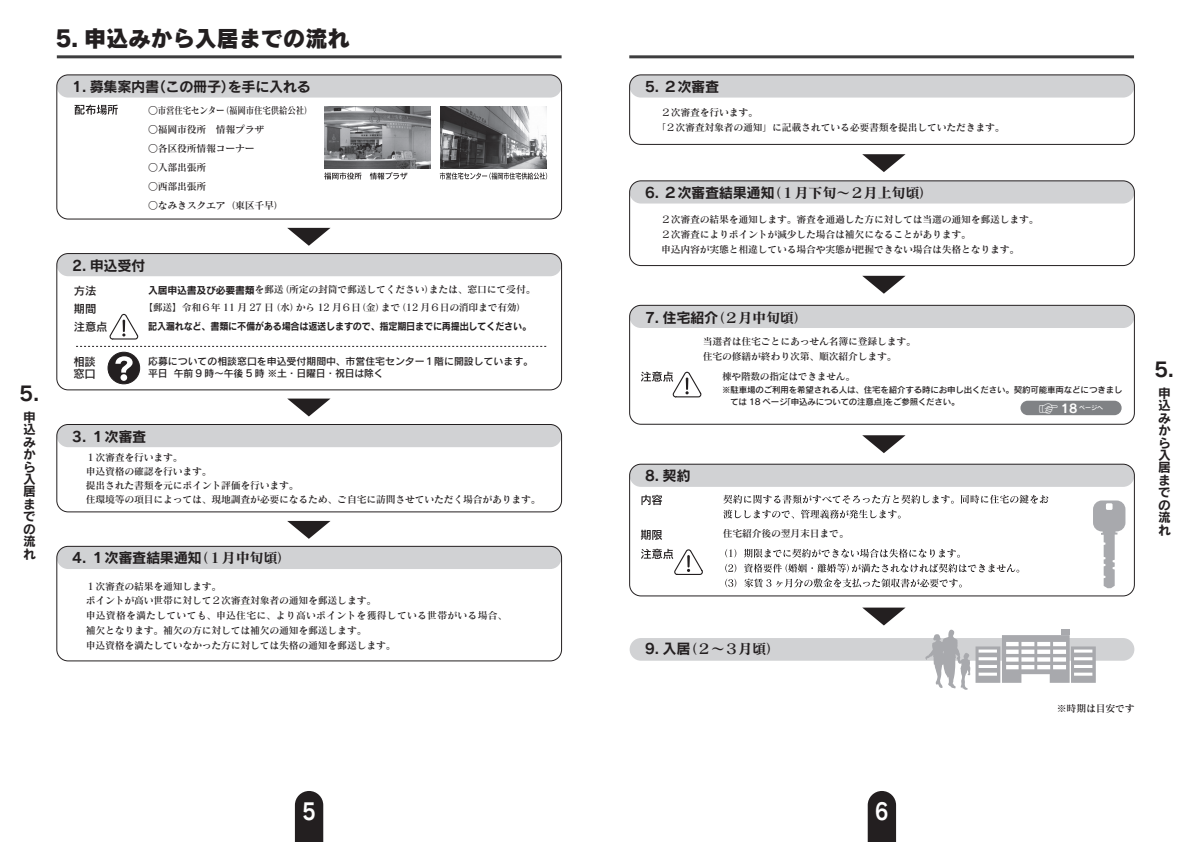
<style>
.page{position:relative;width:1191px;height:842px;background:#fff}
.page>*{position:absolute;margin:0;border:0;box-sizing:border-box;transform-origin:0 0}
.t1{font:22.7px "Rodin CID EB";letter-spacing:-.025em;color:#231f20}
.t2{font:22.7px "Rodin CID B";color:#fff;scale:.85 1}
.t3{font:19.8px "Rodin CID B";color:#231f20}
.t4{font:14.2px "Rodin CID B";letter-spacing:-.025em;color:#231f20}
.t5{font:14.2px "Matisse CID B";letter-spacing:-.025em;color:#231f20}
.t6{font:12.8px/12.4px "Rodin CID B";color:#231f20}
.t7{font:11.3px/18px "Rodin CID DB";letter-spacing:-.025em;color:#231f20}
.t8{font:9.9px/14.9px "Matisse CID DB";letter-spacing:-.025em;color:#231f20}
.t9{font:9.9px/12px "Rodin CID DB";color:#231f20}
.t10{font:9.9px "Rodin CID B";letter-spacing:-.025em;color:#231f20;scale:.92 1}
.t11{font:8.5px/12.1px "Rodin CID DB";letter-spacing:-.02em;color:#231f20}
.t12{font:6px "Rodin CID DB";color:#fff}
.s1{font-family:"Rodin CID B"}
.s2{font-family:"Matisse CID B"}
.s3{font-family:"Rodin CID B";font-size:19.3px}
.s4{font-family:"Rodin CID B";font-size:12px}
</style>
<div class="page">
<hr style="left:57px;top:55px;width:504px;height:3px;background:#3e3e3f">
<hr style="left:629px;top:55px;width:505px;height:3px;background:#3e3e3f">
<div style="left:57px;top:75px;width:504px;height:23px;background:#d1d2d4;border-radius:11px"></div>
<div style="left:56px;top:74px;width:506px;height:146px;border:1px solid #231f20;border-radius:11px"></div>
<div style="left:57px;top:546px;width:504px;height:23px;background:#d1d2d4;border-radius:11px"></div>
<div style="left:56px;top:546px;width:506px;height:115px;border:1px solid #231f20;border-radius:11px"></div>
<div style="left:57px;top:424px;width:504px;height:23px;background:#d1d2d4;border-radius:11px"></div>
<div style="left:56px;top:424px;width:506px;height:88px;border:1px solid #231f20;border-radius:11px"></div>
<div style="left:629px;top:181px;width:505px;height:23px;background:#d1d2d4;border-radius:11px"></div>
<div style="left:629px;top:180px;width:505px;height:86px;border:1px solid #231f20;border-radius:11px"></div>
<div style="left:629px;top:75px;width:505px;height:23px;background:#d1d2d4;border-radius:11px"></div>
<div style="left:629px;top:74px;width:505px;height:71px;border:1px solid #231f20;border-radius:11px"></div>
<div style="left:629px;top:305px;width:505px;height:23px;background:#d1d2d4;border-radius:11px"></div>
<div style="left:629px;top:305px;width:505px;height:120px;border:1px solid #231f20;border-radius:11px"></div>
<div style="left:629px;top:464px;width:505px;height:23px;background:#d1d2d4;border-radius:11px"></div>
<div style="left:629px;top:464px;width:505px;height:132px;border:1px solid #231f20;border-radius:11px"></div>
<div style="left:629px;top:638px;width:505px;height:23px;background:#d1d2d4;border-radius:11px"></div>
<div style="left:57px;top:254px;width:504px;height:22px;background:#d1d2d4;border-radius:11px"></div>
<div style="left:56px;top:253px;width:506px;height:137px;border:1px solid #231f20;border-radius:11px"></div>
<svg style="left:75px;top:105px;width:43px;height:10px"></svg>
<svg style="left:288px;top:399px;width:42px;height:17px"></svg>
<svg style="left:287px;top:521px;width:43px;height:18px"></svg>
<svg style="left:863px;top:608px;width:42px;height:17px"></svg>
<svg style="left:862px;top:435px;width:43px;height:18px"></svg>
<svg style="left:862px;top:276px;width:43px;height:18px"></svg>
<svg style="left:862px;top:154px;width:43px;height:18px"></svg>
<svg style="left:287px;top:228px;width:43px;height:18px"></svg>
<svg style="left:76px;top:346px;width:471px;height:1px"></svg>
<svg style="left:109px;top:313px;width:30px;height:27px"></svg>
<svg style="left:723px;top:495px;width:230px;height:9px"></svg>
<svg style="left:961px;top:495px;width:87px;height:9px"></svg>
<svg style="left:723px;top:510px;width:71px;height:9px"></svg>
<svg style="left:801px;top:510px;width:99px;height:9px"></svg>
<svg style="left:725px;top:549px;width:11px;height:9px"></svg>
<svg style="left:744px;top:549px;width:216px;height:9px"></svg>
<svg style="left:725px;top:564px;width:11px;height:8px"></svg>
<svg style="left:744px;top:564px;width:275px;height:8px"></svg>
<svg style="left:725px;top:579px;width:11px;height:8px"></svg>
<svg style="left:744px;top:579px;width:217px;height:9px"></svg>
<svg style="left:641px;top:495px;width:21px;height:10px"></svg>
<svg style="left:641px;top:530px;width:21px;height:10px"></svg>
<svg style="left:641px;top:371px;width:61px;height:27px"></svg>
<svg style="left:1093px;top:500px;width:32px;height:88px"></svg>
<svg style="left:641px;top:548px;width:62px;height:27px"></svg>
<div style="left:108px;top:352px;width:32px;height:32px;background:#231f20;border-radius:50%"></div>
<div style="left:108px;top:352px;width:32px;height:32px;border:1px solid #231f20;border-radius:50%"></div>
<div style="left:120px;top:374px;width:7px;height:7px;background:#fff;border-radius:50%"></div>
<svg style="left:115px;top:356px;width:18px;height:17px"></svg>
<img style="left:324px;top:106px;width:106px;height:63px">
<img style="left:440px;top:106px;width:106px;height:63px">
<svg style="left:440px;top:172px;width:107px;height:8px"></svg>
<svg style="left:324px;top:173px;width:37px;height:7px"></svg>
<svg style="left:370px;top:172px;width:38px;height:8px"></svg>
<svg style="left:925px;top:629px;width:170px;height:61px"></svg>
<div style="left:1020px;top:401px;width:101px;height:14px;background:#808285;border-radius:7px"></div>
<svg style="left:867px;top:791px;width:29px;height:51px"></svg>
<svg style="left:295px;top:791px;width:28px;height:51px"></svg>
<h1 class="t1" style="left:56px;top:22px;width:295px">5. 申込みから入居までの流れ</h1>
<h3 class="t4" style="left:72px;top:78px;width:240px">1. 募集案内書（この冊子）を手に入れる</h3>
<p class="t8" style="left:148px;top:103px;width:166px">○市営住宅センター（福岡市住宅供給公社）</p>
<p class="t8" style="left:148px;top:122px;width:118px">○福岡市役所　情報プラザ</p>
<p class="t8" style="left:148px;top:141px;width:108px">○各区役所情報コーナー</p>
<p class="t8" style="left:148px;top:160px;width:60px">○入部出張所</p>
<p class="t8" style="left:148px;top:179px;width:60px">○西部出張所</p>
<p class="t8" style="left:148px;top:198px;width:137px">○なみきスクエア（東区千早）</p>
<h2 class="t3" style="left:20px;top:380px;width:22px">5.</h2>
<p class="t6" style="left:23px;top:410px;width:16px">申込みから入居までの流れ</p>
<h3 class="t4" style="left:72px;top:256px;width:75px">2. 申込受付</h3>
<p class="t7" style="left:74px;top:281px;width:35px">方法期間注意点</p>
<p class="t7" style="left:74px;top:356px;width:24px;line-height:12px">相談窓口</p>
<p class="t8" style="left:143px;top:281px;width:394px;line-height:18px;text-indent:5px"><span class="s1">入居申込書及び必要書類</span>を郵送（所定の封筒で郵送してください）または、窓口にて受付。【郵送】令和６年 11 月 27 日（水）から 12 月６日（金）まで（12 月６日の消印まで有効）</p>
<p class="t10" style="left:148px;top:319px;width:418px">記入漏れなど、書類に不備がある場合は返送しますので、指定期日までに再提出してください。</p>
<p class="t9" style="left:148px;top:355px;width:386px">応募についての相談窓口を申込受付期間中、市営住宅センター１階に開設しています。平日 午前 9 時～午後 5 時 ※土・日曜日・祝日は除く</p>
<h3 class="t4" style="left:72px;top:427px;width:76px">3. １次審査</h3>
<p class="t8" style="left:86px;top:451px;width:456px;line-height:14px">１次審査を行います。<br>申込資格の確認を行います。<br>提出された書類を元にポイント評価を行います。<br>住環境等の項目によっては、現地調査が必要になるため、ご自宅に訪問させていただく場合があります。</p>
<h3 class="t4" style="left:72px;top:548px;width:221px">4. １次審査結果通知<span class="s2">（１月中旬頃）</span></h3>
<p class="t8" style="left:86px;top:578px;width:423px">１次審査の結果を通知します。<br>ポイントが高い世帯に対して２次審査対象者の通知を郵送します。<br>申込資格を満たしていても、申込住宅に、より高いポイントを獲得している世帯がいる場合、補欠となります。補欠の方に対しては補欠の通知を郵送します。<br>申込資格を満たしていなかった方に対しては失格の通知を郵送します。</p>
<h3 class="t4" style="left:645px;top:78px;width:76px">5. ２次審査</h3>
<p class="t8" style="left:656px;top:105px;width:350px;text-indent:5px">２次審査を行います。<br>「２次審査対象者の通知」に記載されている必要書類を提出していただきます。</p>
<h3 class="t5" style="left:645px;top:184px;width:290px"><span class="s1">6. ２次審査結果通知</span>（１月下旬～２月上旬頃）</h3>
<p class="t8" style="left:661px;top:212px;width:379px">２次審査の結果を通知します。審査を通過した方に対しては当選の通知を郵送します。<br>２次審査によりポイントが減少した場合は補欠になることがあります。<br>申込内容が実態と相違している場合や実態が把握できない場合は失格となります。</p>
<h3 class="t5" style="left:645px;top:309px;width:164px"><span class="s1">7. 住宅紹介</span>（２月中旬頃）</h3>
<p class="t8" style="left:703px;top:333px;width:215px">当選者は住宅ごとにあっせん名簿に登録します。住宅の修繕が終わり次第、順次紹介します。</p>
<h3 class="t4" style="left:645px;top:466px;width:47px">8. 契約</h3>
<p class="t8" style="left:722px;top:368px;width:134px">棟や階数の指定はできません。</p>
<p class="t11" style="left:722px;top:384px;width:402px">※駐車場のご利用を希望される人は、住宅を紹介する時にお申し出ください。契約可能車両などにつきまし　ては 18 ページ「申込みについての注意点」をご参照ください。</p>
<p class="t12" style="left:1038px;top:404px;width:66px"><span class="s3">☞</span> <span class="s4">18</span> ページへ</p>
<p class="t8" style="left:723px;top:526px;width:128px">住宅紹介後の翌月末日まで。</p>
<h2 class="t3" style="left:1154px;top:356px;width:22px">5.</h2>
<p class="t6" style="left:1158px;top:386px;width:16px">申込みから入居までの流れ</p>
<h3 class="t5" style="left:645px;top:640px;width:137px"><span class="s1">9. 入居</span>（２～３月頃）</h3>
<p class="t8" style="left:1057px;top:701px;width:79px">※時期は目安です</p>
<h1 class="t2" style="left:302px;top:796px;width:17px">5</h1>
<h1 class="t2" style="left:875px;top:796px;width:17px">6</h1>
</div>
